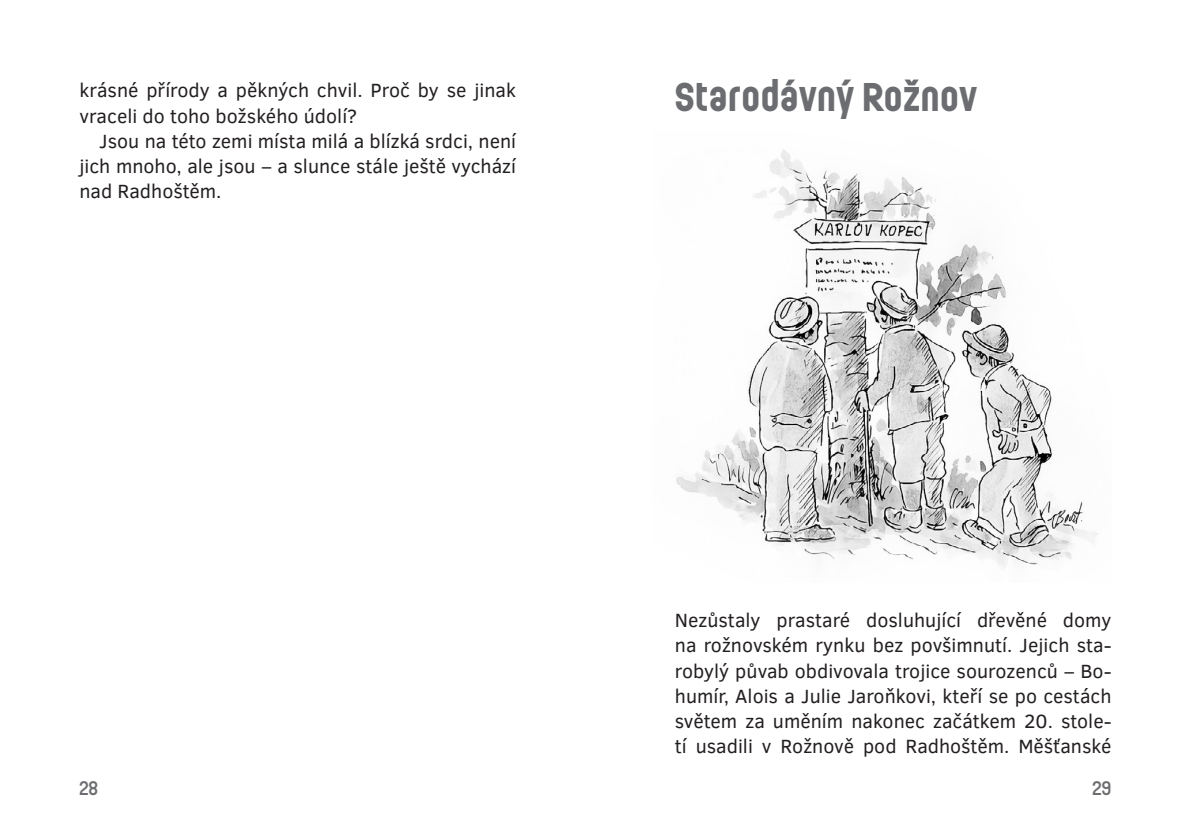
<style>
.page{position:relative;width:1191px;height:840px;background:#fff}
.page>*{position:absolute;margin:0;border:0;box-sizing:border-box;transform-origin:0 0}
.Kapitola{font:700 40px "Ladislav";color:#6c6d70}
.Text_1__odstavec{font:19.6px/25.2px "Clear Sans";color:#231f20;text-align:justify}
.Text-deleni-Lepsi-me{font:19.6px/25.2px "Clear Sans";color:#231f20}
.t1{font:600 19.6px "Ladislav";color:#6c6d70}
</style>
<div class="page">
<img style="left:676px;top:149px;width:422px;height:417px">
<p class="Text-deleni-Lepsi-me" style="left:79px;top:78px;width:438px">krásné přírody a pěkných chvil. Proč by se jinak vraceli do toho božského údolí?</p>
<p class="Text-deleni-Lepsi-me" style="left:79px;top:128px;width:438px;text-align:justify;text-indent:20px">Jsou na této zemi místa milá a blízká srdci, není jich mnoho, ale jsou – a slunce stále ještě vychází nad Radhoštěm.</p>
<p class="Kapitola" style="left:675px;top:72px;width:304px">Starodávný Rožnov</p>
<p class="Text_1__odstavec" style="left:675px;top:607px;width:438px">Nezůstaly prastaré dosluhující dřevěné domy na rožnovském rynku bez povšimnutí. Jejich sta&shy;robylý půvab obdivovala trojice sourozenců – Bo&shy;humír, Alois a Julie Jaroňkovi, kteří se po cestách světem za uměním nakonec začátkem 20. stole&shy;tí usadili v Rožnově pod Radhoštěm. Měšťanské</p>
<p class="t1" style="left:79px;top:775px;width:20px">28</p>
<p class="t1" style="left:1092px;top:775px;width:21px">29</p>
</div>
